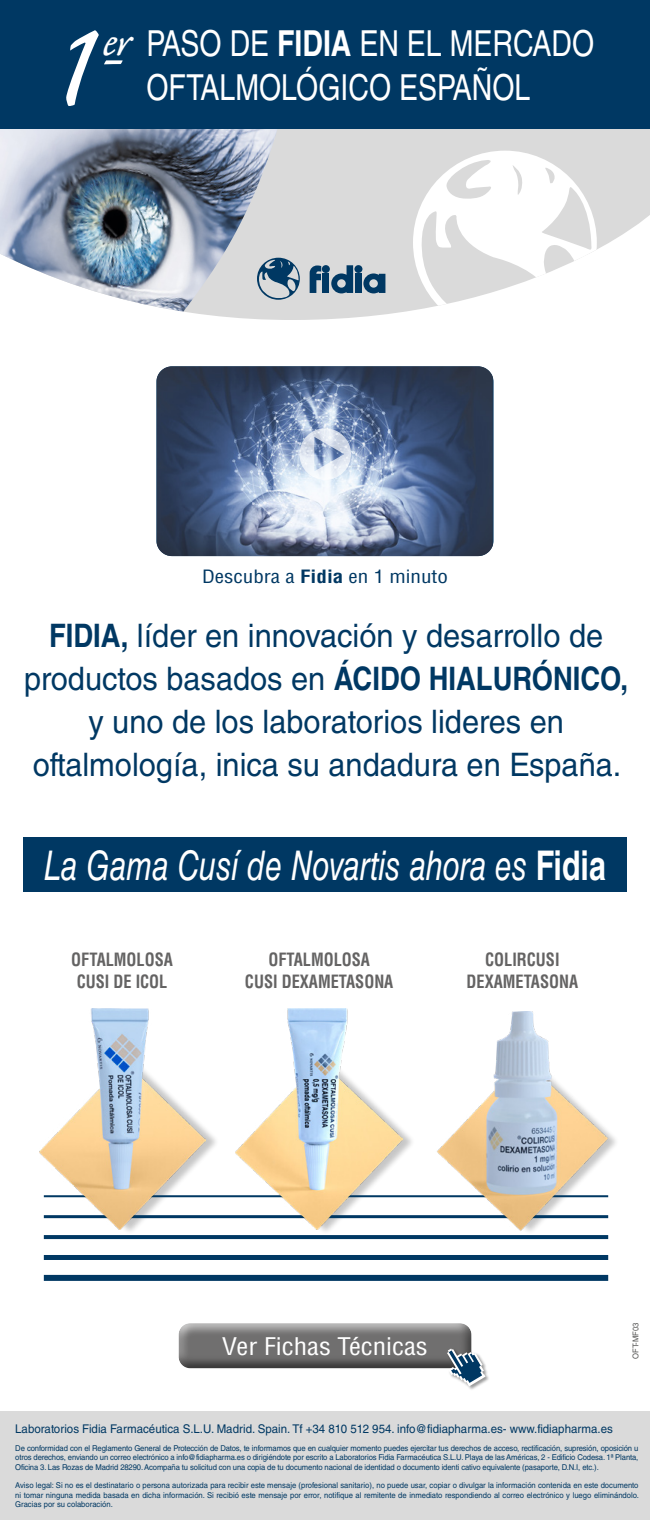
<style>
.page{position:relative;width:650px;height:1520px;background:#fff}
.page>*{position:absolute;margin:0;border:0;box-sizing:border-box;transform-origin:0 0}
.t1{font:159.3px "Caliban Std";color:#fff;scale:.92 1}
.t2{font:52.1px "Caliban Std";color:#fff;scale:.92 1}
.t3{font:italic 40.9px "Helvetica LT Std";color:#fff;scale:.74 1}
.t4{font:35.8px "Helvetica LT Std";color:#fff;scale:.8 1}
.t5{font:32.4px/43px "Helvetica LT Std";color:#003863;text-align:center;scale:.95 1}
.t6{font:condensed 23.7px "Helvetica LT Std";color:#fff;scale:1.13 1}
.t7{font:700 condensed 17.9px/21.4px "Helvetica LT Std";color:#646363;text-align:center;scale:.91 1}
.t8{font:condensed 17.9px "Helvetica LT Std";color:#003863;scale:1.17 1}
.t9{font:12px "Helvetica LT Std";color:#003863;scale:.96 1}
.t10{font:8px/9.6px "Helvetica LT Std";letter-spacing:-.01em;color:#003863;text-align:justify;scale:.96 1}
.t11{font:8px "Helvetica LT Std";color:#575756;scale:.96 1}
.s1{font-weight:700}
.s2{font-weight:700;font-style:normal}
</style>
<div class="page">
<hr style="left:44px;top:1195px;width:564px;height:2px;background:#003863">
<svg style="left:44px;top:1235px;width:564px;height:4px;background:#043b65"></svg>
<hr style="left:44px;top:1215px;width:564px;height:3px;background:#003863">
<div style="left:44px;top:1255px;width:564px;height:5px;background:#003863"></div>
<svg style="left:188px;top:129px;width:462px;height:191px;background:#dedfdf"></svg>
<svg style="left:413px;top:151px;width:184px;height:169px"></svg>
<img style="left:0;top:129px;width:291px;height:183px">
<svg style="left:257px;top:258px;width:43px;height:42px;background:#7c94a7"></svg>
<div style="left:354px;top:265px;width:8px;height:8px;background:#003863;border-radius:50%"></div>
<div style="left:355px;top:274px;width:7px;height:19px;background:#003863"></div>
<div style="left:322px;top:265px;width:8px;height:8px;background:#003863;border-radius:50%"></div>
<div style="left:323px;top:274px;width:6px;height:19px;background:#003863"></div>
<svg style="left:363px;top:273px;width:22px;height:20px"></svg>
<svg style="left:331px;top:265px;width:22px;height:28px"></svg>
<svg style="left:310px;top:265px;width:11px;height:28px"></svg>
<div style="left:0;top:0;width:650px;height:129px;background:#003863"></div>
<svg style="left:104px;top:60px;width:19px;height:4px"></svg>
<img style="left:157px;top:366px;width:336px;height:190px">
<svg style="left:299px;top:428px;width:52px;height:52px;background:#c4d0e3"></svg>
<img style="left:236px;top:1009px;width:167px;height:220px">
<img style="left:39px;top:1009px;width:167px;height:220px">
<div style="left:23px;top:838px;width:604px;height:54px;background:#003863"></div>
<img style="left:431px;top:1012px;width:183px;height:219px">
<div style="left:170px;top:1321px;width:310px;height:48px;background:#000;opacity:.51"></div>
<div style="left:447px;top:1348px;width:43px;height:43px;background:#000;opacity:.4"></div>
<svg style="left:447px;top:1349px;width:39px;height:37px"></svg>
<div style="left:0;top:1411px;width:650px;height:109px;background:#dadada"></div>
<div style="left:44px;top:1275px;width:564px;height:6px;background:#003863"></div>
<h1 class="t1" style="left:56px;top:-15px;width:39px">1</h1>
<h2 class="t2" style="left:103px;top:15px;width:32px">er</h2>
<h3 class="t4" style="left:146px;top:23px;width:561px">PASO DE <span class="s1">FIDIA</span> EN EL MERCADO</h3>
<h3 class="t4" style="left:146px;top:66px;width:481px">OFTALMOLÓGICO ESPAÑOL</h3>
<h3 class="t8" style="left:202px;top:565px;width:212px">Descubra a <span class="s1">Fidia</span> en 1 minuto</h3>
<h3 class="t5" style="left:24px;top:614px;width:637px"><span class="s1">FIDIA,</span> líder en innovación y desarrollo de productos basados en <span class="s1">ÁCIDO HIALURÓNICO, </span>y uno de los laboratorios lideres en oftalmología, inica su andadura en España.</h3>
<h3 class="t3" style="left:44px;top:842px;width:761px">La Gama Cusí de Novartis ahora es <span class="s2">Fidia</span></h3>
<h3 class="t7" style="left:71px;top:949px;width:113px">OFTALMOLOSA<br>CUSI DE ICOL</h3>
<h3 class="t7" style="left:245px;top:949px;width:165px">OFTALMOLOSA<br>CUSI DEXAMETASONA</h3>
<h3 class="t7" style="left:467px;top:949px;width:124px">COLIRCUSI<br>DEXAMETASONA</h3>
<h3 class="t6" style="left:222px;top:1331px;width:183px">Ver Fichas Técnicas</h3>
<p class="t11" style="left:631px;top:1359px;width:40px;rotate:-90deg">OFT-MF03</p>
<h3 class="t9" style="left:15px;top:1421px;width:624px">Laboratorios Fidia Farmacéutica S.L.U. Madrid. Spain. Tf +34 810 512 954. info@fidiapharma.es- www.fidiapharma.es</h3>
<p class="t10" style="left:15px;top:1443px;width:651px">De conformidad con el Reglamento General de Protección de Datos, te informamos que en cualquier momento puedes ejercitar tus derechos de acceso, rectificación, supresión, oposición u otros derechos, enviando un correo electrónico a info@fidiapharma.es o dirigiéndote por escrito a Laboratorios Fidia Farmacéutica S.L.U. Playa de las Américas, 2 - Edificio Codesa. 1ª Planta, Oficina 3. Las Rozas de Madrid 28290. Acompaña tu solicitud con una copia de tu documento nacional de identidad o documento identi cativo equivalente (pasaporte, D.N.I, etc.).</p>
<p class="t10" style="left:15px;top:1480px;width:651px">Aviso legal: Si no es el destinatario o persona autorizada para recibir este mensaje (profesional sanitario), no puede usar, copiar o divulgar la información contenida en este documento ni tomar ninguna medida basada en dicha información. Si recibió este mensaje por error, notifique al remitente de inmediato respondiendo al correo electrónico y luego eliminándolo.<br>Gracias por su colaboración.</p>
</div>
